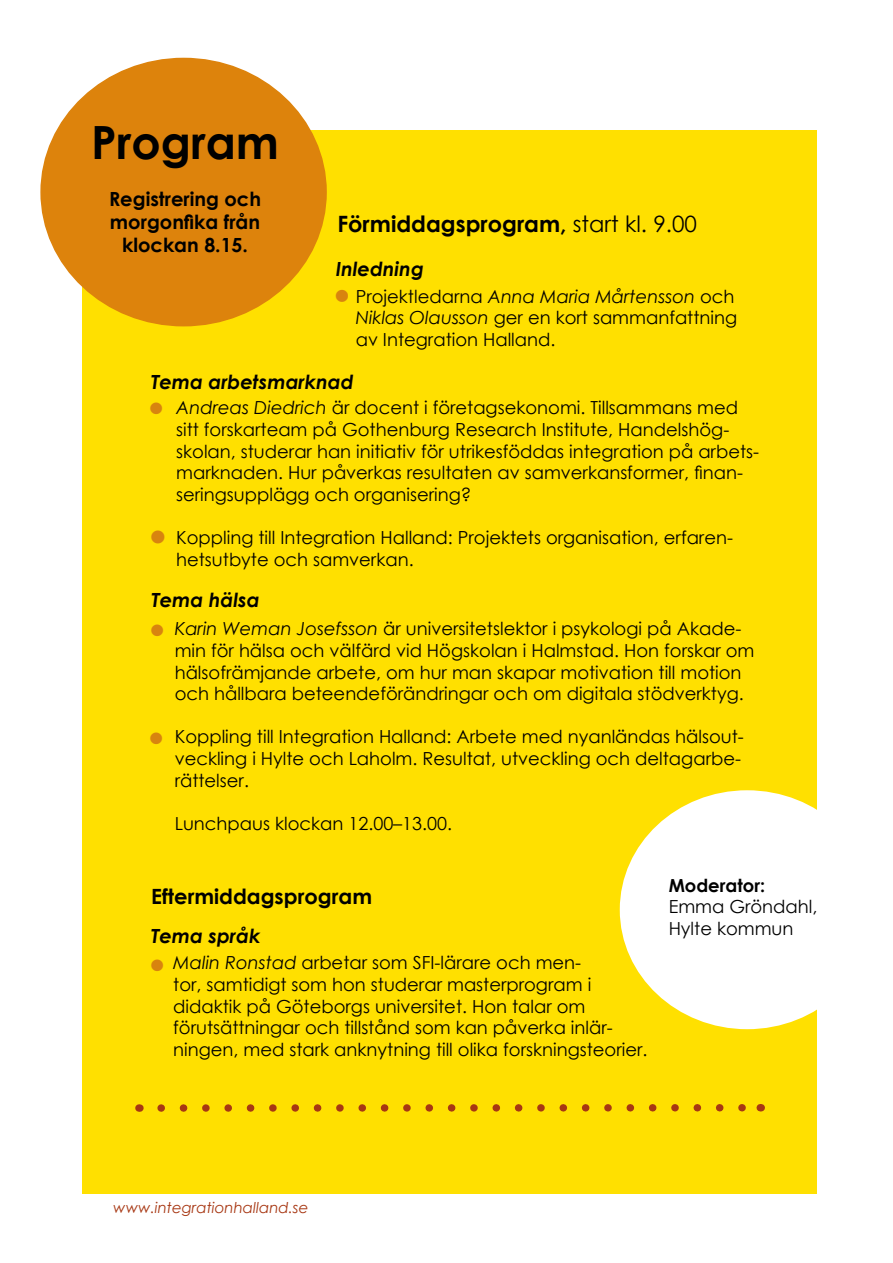
<style>
.page{position:relative;width:893px;height:1263px;background:#fff}
.page>*{position:absolute;margin:0;border:0;box-sizing:border-box;transform-origin:0 0}
.t1{font:700 45.75px "Century Gothic";color:#000}
.t2{font:700 22.5px "Century Gothic";color:#000}
.t3{font:700 21px "Century Gothic";color:#000}
.t4{font:italic 700 19.5px "Century Gothic";color:#000}
.t5{font:700 19.5px/23.4px "Century Gothic";color:#000;text-align:center}
.t6{font:18px/21.6px "Century Gothic";color:#000}
.t7{font:700 18px "Century Gothic";color:#000}
.t8{font:italic 15px "Century Gothic";color:#a73713}
.s1{font-weight:400}
.s2{font-style:italic}
</style>
<div class="page">
<div style="left:82px;top:130px;width:734px;height:1064px;background:#ffe000"></div>
<div style="left:41px;top:58px;width:285px;height:268px;background:#dd830c;border-radius:50%"></div>
<div style="left:620px;top:790px;width:254px;height:239px;background:#fff;border-radius:50%"></div>
<svg style="left:161px;top:1104px;width:585px;height:8px"></svg>
<h1 class="t1" style="left:91px;top:107px;width:189px">Program</h1>
<p class="t5" style="left:109px;top:186px;width:154px">Registrering och morgonfika från klockan 8.15.</p>
<p class="t2" style="left:337px;top:207px;width:361px">Förmiddagsprogram, <span class="s1">start kl. 9.00</span></p>
<p class="t4" style="left:336px;top:254px;width:90px">Inledning</p>
<p class="t6" style="left:356px;top:285px;width:383px">Projektledarna <span class="s2">Anna Maria Mårtensson</span> och<br><span class="s2">Niklas Olausson</span> ger en kort sammanfattning av Integration Halland.</p>
<p class="t4" style="left:151px;top:367px;width:204px">Tema arbetsmarknad</p>
<p class="t6" style="left:176px;top:397px;width:584px"><span class="s2">Andreas Diedrich</span> är docent i företagsekonomi. Tillsammans med sitt forskarteam på Gothenburg Research Institute, Handelshög&shy;skolan, studerar han initiativ för utrikesföddas integration på arbets&shy;marknaden. Hur påverkas resultaten av samverkansformer, finan&shy;seringsupplägg och organisering?</p>
<p class="t6" style="left:176px;top:526px;width:558px">Koppling till Integration Halland: Projektets organisation, erfaren&shy;hetsutbyte och samverkan.</p>
<p class="t4" style="left:152px;top:585px;width:110px">Tema hälsa</p>
<p class="t6" style="left:175px;top:618px;width:581px"><span class="s2">Karin Weman Josefsson</span> är universitetslektor i psykologi på Akade&shy;min för hälsa och välfärd vid Högskolan i Halmstad. Hon forskar om hälsofrämjande arbete, om hur man skapar motivation till motion och hållbara beteendeförändringar och om digitala stödverktyg.</p>
<p class="t6" style="left:175px;top:726px;width:571px">Koppling till Integration Halland: Arbete med nyanländas hälsout&shy;veckling i Hylte och Laholm. Resultat, utveckling och deltagarbe&shy;rättelser.</p>
<p class="t6" style="left:175px;top:812px;width:279px">Lunchpaus klockan 12.00–13.00.</p>
<p class="t3" style="left:151px;top:880px;width:222px">Eftermiddagsprogram</p>
<p class="t4" style="left:151px;top:921px;width:111px">Tema språk</p>
<p class="t6" style="left:173px;top:952px;width:476px"><span class="s2">Malin Ronstad</span> arbetar som SFI-lärare och men-<br>tor, samtidigt som hon studerar masterprogram i didaktik på Göteborgs universitet. Hon talar om förutsättningar och tillstånd som kan påverka inlär&shy;ningen, med stark anknytning till olika forskningsteorier.</p>
<p class="t7" style="left:669px;top:871px;width:98px">Moderator:</p>
<p class="t6" style="left:669px;top:896px;width:150px">Emma Gröndahl,<br>Hylte kommun</p>
<p class="t8" style="left:113px;top:1197px;width:197px">www.integrationhalland.se</p>
</div>
